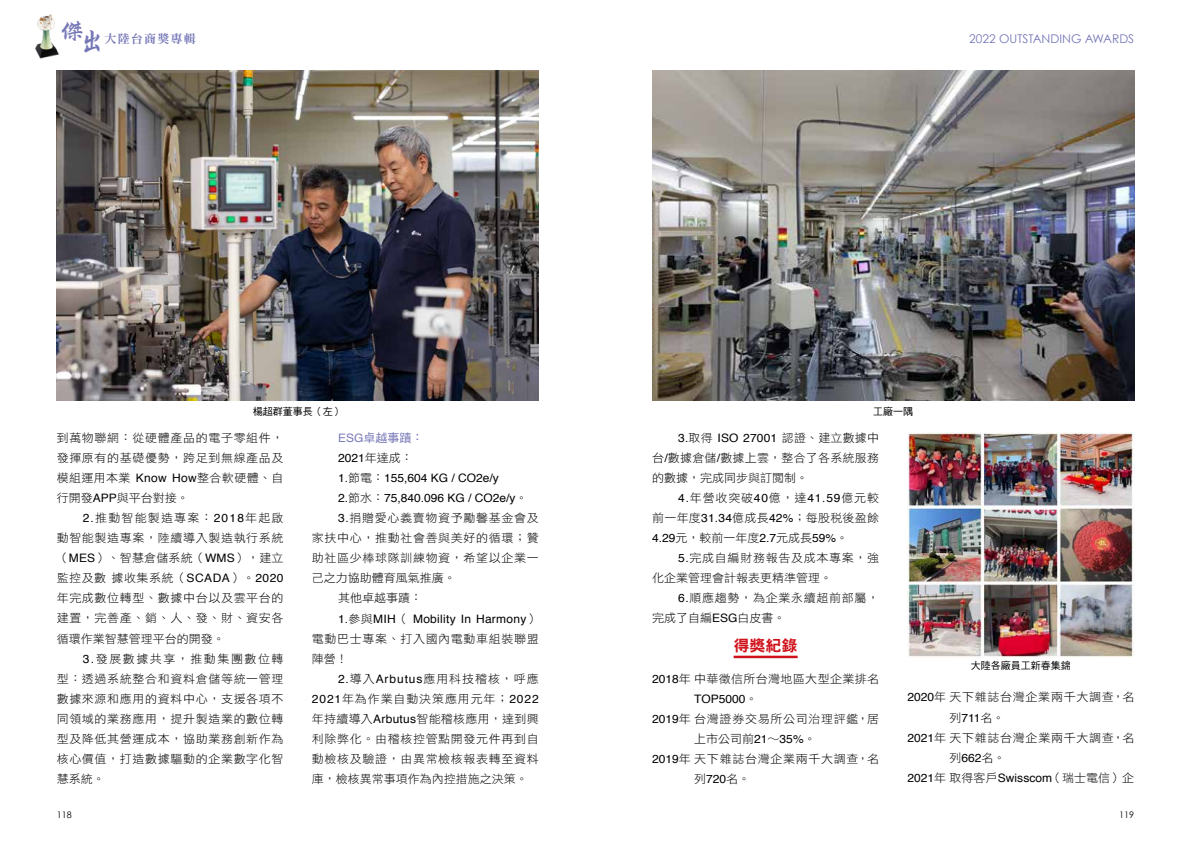
<style>
.page{position:relative;width:1191px;height:842px;background:#fff}
.page>*{position:absolute;margin:0;border:0;box-sizing:border-box;transform-origin:0 0}
.t1{font:25.2px "DF Xing Kai Std W5";color:#7677b7}
.t2{font:15.5px "DF Hei Std W9";color:#d0121b}
.t3{font:12px "Century Gothic";color:#7677b7}
.t4{font:12px "DF Ming Std W9";letter-spacing:.1em;color:#7677b7}
.t5{font:11.6px/20.1px "DF Hei Std W3";letter-spacing:.055em;color:#000;text-align:justify}
.t6{font:11.6px/20.1px "Helvetica";color:#000}
.t7{font:11.6px/20.1px "DF Hei Std W3";color:#000}
.t8{font:11.6px/20.1px "DF Hei Std W3";letter-spacing:.02em;color:#000}
.t9{font:11.6px "Helvetica";letter-spacing:.025em;color:#000}
.t10{font:11.6px "DF Hei Std W3";letter-spacing:.03em;color:#000}
.t11{font:11.6px "DF Hei Std W5";color:#7677b7}
.t12{font:10px "DF Hei Std W5";color:#000}
.t13{font:9px "Century Gothic";color:#000}
.s1{font-size:27.2px}
.s2{font-family:"Helvetica"}
.s3{font-family:"DF Hei Std W3"}
</style>
<div class="page">
<img style="left:35px;top:14px;width:24px;height:45px">
<hr style="left:733px;top:656px;width:64px;height:2px;background:#d0121b">
<img style="left:57px;top:71px;width:482px;height:330px">
<img style="left:652px;top:71px;width:482px;height:330px">
<img style="left:907px;top:432px;width:227px;height:225px">
<h1 class="t1" style="left:60px;top:18px;width:48px">傑<span class="s1">出</span></h1>
<p class="t4" style="left:105px;top:32px;width:93px">大陸台商獎專輯</p>
<p class="t3" style="left:969px;top:31px;width:166px">2022 OUTSTANDING AWARDS</p>
<p class="t12" style="left:253px;top:406px;width:92px">楊超群董事長（左）</p>
<p class="t12" style="left:873px;top:406px;width:41px">工廠一隅</p>
<p class="t5" style="left:57px;top:428px;width:228px">到萬物聯網：從硬體產品的電子零組件，發揮原有的基礎優勢，跨足到無線產品及模組運用本業 <span class="s2">Know How</span>整合軟硬體、自行開發<span class="s2">APP</span>與平台對接。</p>
<p class="t5" style="left:57px;top:508px;width:228px;text-indent:26px"><span class="s2">2.</span>推動智能製造專案：<span class="s2">2018</span>年起啟動智能製造專案，陸續導入製造執行系統（<span class="s2">MES</span>）、智慧倉儲系統（<span class="s2">WMS</span>），建立監控及數據收集系統（<span class="s2">SCADA</span>）。<span class="s2">2020</span>年完成數位轉型、數據中台以及雲平台的建置，完善產、銷、人、發、財、資安各循環作業智慧管理平台的開發。</p>
<p class="t5" style="left:57px;top:648px;width:228px;text-indent:26px"><span class="s2">3.</span>發展數據共享，推動集團數位轉型：透過系統整合和資料倉儲等統一管理數據來源和應用的資料中心，支援各項不同領域的業務應用，提升製造業的數位轉型及降低其營運成本，協助業務創新作為核心價值，打造數據驅動的企業數字化智慧系統。</p>
<p class="t11" style="left:338px;top:432px;width:87px"><span class="s2">ESG</span>卓越事蹟：</p>
<p class="t6" style="left:338px;top:448px;width:191px">2021<span class="s3">年達成：<br></span>1.<span class="s3">節電：</span>155,604 KG / CO2e/y<br>2.<span class="s3">節水：</span>75,840.096 KG / CO2e/y<span class="s3">。</span></p>
<p class="t5" style="left:338px;top:508px;width:202px"><span class="s2">3.</span>捐贈愛心義賣物資予勵馨基金會及</p>
<p class="t5" style="left:312px;top:528px;width:228px">家扶中心，推動社會善與美好的循環；贊</p>
<p class="t5" style="left:312px;top:548px;width:228px">助社區少棒球隊訓練物資，希望以企業一</p>
<p class="t7" style="left:312px;top:568px;width:145px">己之力協助體育風氣推廣。</p>
<p class="t5" style="left:338px;top:588px;width:85px">其他卓越事蹟：</p>
<p class="t9" style="left:338px;top:609px;width:202px">1.<span class="s3">參與</span>MIH<span class="s3">（</span> Mobility In Harmony<span class="s3">）</span></p>
<p class="t5" style="left:312px;top:628px;width:228px">電動巴士專案、打入國內電動車組裝聯盟陣營！</p>
<p class="t5" style="left:312px;top:668px;width:228px;text-indent:26px"><span class="s2">2.</span>導入<span class="s2">Arbutus</span>應用科技稽核，呼應<span class="s2">2021</span>年為作業自動決策應用元年；<span class="s2">2022</span>年持續導入<span class="s2">Arbutus</span>智能稽核應用，達到興利除弊化。由稽核控管點開發元件再到自動檢核及驗證，由異常檢核報表轉至資料庫，檢核異常事項作為內控措施之決策。</p>
<p class="t6" style="left:678px;top:428px;width:202px">3.<span class="s3">取得</span> ISO 27001 <span class="s3">認證、建立數據中</span></p>
<p class="t8" style="left:652px;top:448px;width:228px">台<span class="s2">/</span>數據倉儲<span class="s2">/</span>數據上雲，整合了各系統服務的數據，完成同步與訂閱制。</p>
<p class="t5" style="left:652px;top:488px;width:228px;text-indent:26px"><span class="s2">4.</span>年營收突破<span class="s2">40</span>億，達<span class="s2">41.59</span>億元較前一年度<span class="s2">31.34</span>億成長<span class="s2">42%</span>；每股稅後盈餘<span class="s2">4.29</span>元，較前一年度<span class="s2">2.7</span>元成長<span class="s2">59%</span>。</p>
<p class="t7" style="left:652px;top:548px;width:228px;text-indent:26px"><span class="s2">5.</span>完成自編財務報告及成本專案，強化企業管理會計報表更精準管理。</p>
<p class="t5" style="left:652px;top:588px;width:228px;text-indent:26px"><span class="s2">6.</span>順應趨勢，為企業永續超前部屬，完成了自編<span class="s2">ESG</span>白皮書。</p>
<h2 class="t2" style="left:733px;top:637px;width:65px">得獎紀錄</h2>
<p class="t10" style="left:652px;top:672px;width:228px"><span class="s2">2018</span>年 中華徵信所台灣地區大型企業排名</p>
<p class="t6" style="left:694px;top:689px;width:65px">TOP5000<span class="s3">。</span></p>
<p class="t5" style="left:652px;top:708px;width:228px"><span class="s2">2019</span>年 台灣證券交易所公司治理評鑑，居</p>
<p class="t5" style="left:694px;top:728px;width:123px">上市公司前<span class="s2">21</span>∼<span class="s2">35%</span>。</p>
<p class="t5" style="left:652px;top:748px;width:228px"><span class="s2">2019</span>年 天下雜誌台灣企業兩千大調查，名</p>
<p class="t5" style="left:694px;top:768px;width:58px">列<span class="s2">720</span>名。</p>
<p class="t12" style="left:970px;top:660px;width:101px">大陸各廠員工新春集錦</p>
<p class="t5" style="left:907px;top:687px;width:228px"><span class="s2">2020</span>年 天下雜誌台灣企業兩千大調查，名</p>
<p class="t5" style="left:949px;top:707px;width:57px">列<span class="s2">711</span>名。</p>
<p class="t5" style="left:907px;top:727px;width:228px"><span class="s2">2021</span>年 天下雜誌台灣企業兩千大調查，名</p>
<p class="t5" style="left:949px;top:747px;width:58px">列<span class="s2">662</span>名。</p>
<p class="t6" style="left:907px;top:768px;width:228px">2021<span class="s3">年 取得客戶</span>Swisscom<span class="s3">（瑞士電信）企</span></p>
<p class="t13" style="left:57px;top:809px;width:16px">118</p>
<p class="t13" style="left:1119px;top:809px;width:16px">119</p>
</div>
